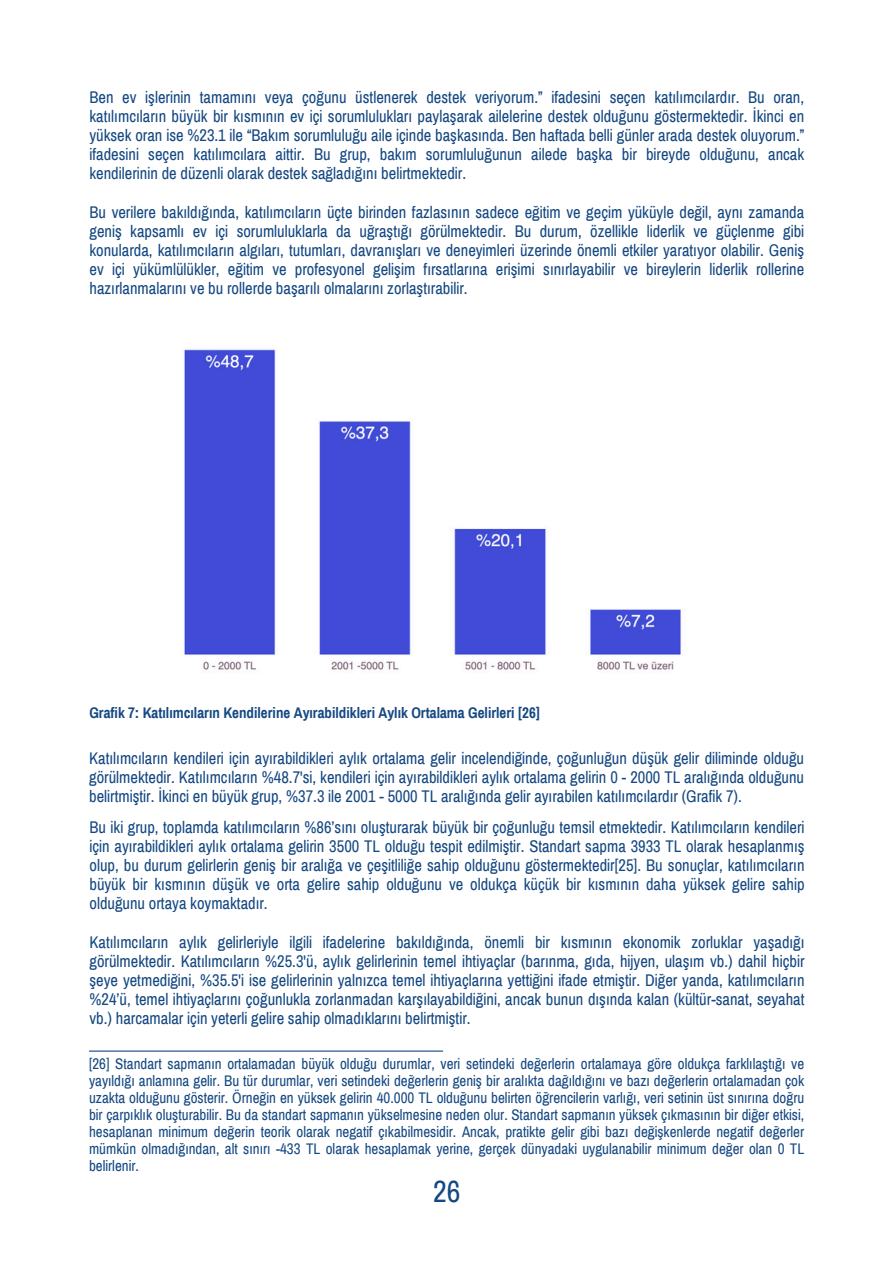
<style>
.page{position:relative;width:893px;height:1264px;background:#fff}
.page>*{position:absolute;margin:0;border:0;box-sizing:border-box;transform-origin:0 0}
.t1{font:30px "Archivo Narrow";color:#154882}
.t2{font:16.5px/19.2px "Archivo Narrow";color:#154882;text-align:justify}
.t3{font:15px/16.8px "Archivo Narrow";color:#154882;text-align:justify}
.t4{font:700 15px "Archivo Narrow";color:#154882}
</style>
<div class="page">
<img style="left:184px;top:348px;width:497px;height:322px">
<hr style="left:89px;top:1050px;width:354px;height:1px;background:#154882">
<p class="t2" style="left:89px;top:88px;width:716px">Ben ev işlerinin tamamını veya çoğunu üstlenerek destek veriyorum.” ifadesini seçen katılımcılardır. Bu oran, katılımcıların büyük bir kısmının ev içi sorumlulukları paylaşarak ailelerine destek olduğunu göstermektedir. İkinci en yüksek oran ise %23.1 ile “Bakım sorumluluğu aile içinde başkasında. Ben haftada belli günler arada destek oluyorum.” ifadesini seçen katılımcılara aittir. Bu grup, bakım sorumluluğunun ailede başka bir bireyde olduğunu, ancak kendilerinin de düzenli olarak destek sağladığını belirtmektedir.</p>
<p class="t2" style="left:89px;top:202px;width:716px">Bu verilere bakıldığında, katılımcıların üçte birinden fazlasının sadece eğitim ve geçim yüküyle değil, aynı zamanda geniş kapsamlı ev içi sorumluluklarla da uğraştığı görülmektedir. Bu durum, özellikle liderlik ve güçlenme gibi konularda, katılımcıların algıları, tutumları, davranışları ve deneyimleri üzerinde önemli etkiler yaratıyor olabilir. Geniş ev içi yükümlülükler, eğitim ve profesyonel gelişim fırsatlarına erişimi sınırlayabilir ve bireylerin liderlik rollerine hazırlanmalarını ve bu rollerde başarılı olmalarını zorlaştırabilir.</p>
<h1 class="t4" style="left:89px;top:705px;width:452px">Grafik 7: Katılımcıların Kendilerine Ayırabildikleri Aylık Ortalama Gelirleri [26]</h1>
<p class="t2" style="left:89px;top:749px;width:716px">Katılımcıların kendileri için ayırabildikleri aylık ortalama gelir incelendiğinde, çoğunluğun düşük gelir diliminde olduğu görülmektedir. Katılımcıların %48.7'si, kendileri için ayırabildikleri aylık ortalama gelirin 0 - 2000 TL aralığında olduğunu belirtmiştir. İkinci en büyük grup, %37.3 ile 2001 - 5000 TL aralığında gelir ayırabilen katılımcılardır (Grafik 7).</p>
<p class="t2" style="left:89px;top:817px;width:716px">Bu iki grup, toplamda katılımcıların %86’sını oluşturarak büyük bir çoğunluğu temsil etmektedir. Katılımcıların kendileri için ayırabildikleri aylık ortalama gelirin 3500 TL olduğu tespit edilmiştir. Standart sapma 3933 TL olarak hesaplanmış olup, bu durum gelirlerin geniş bir aralığa ve çeşitliliğe sahip olduğunu göstermektedir[25]. Bu sonuçlar, katılımcıların büyük bir kısmının düşük ve orta gelire sahip olduğunu ve oldukça küçük bir kısmının daha yüksek gelire sahip olduğunu ortaya koymaktadır.</p>
<p class="t2" style="left:89px;top:932px;width:716px">Katılımcıların aylık gelirleriyle ilgili ifadelerine bakıldığında, önemli bir kısmının ekonomik zorluklar yaşadığı görülmektedir. Katılımcıların %25.3'ü, aylık gelirlerinin temel ihtiyaçlar (barınma, gıda, hijyen, ulaşım vb.) dahil hiçbir şeye yetmediğini, %35.5'i ise gelirlerinin yalnızca temel ihtiyaçlarına yettiğini ifade etmiştir. Diğer yanda, katılımcıların %24’ü, temel ihtiyaçlarını çoğunlukla zorlanmadan karşılayabildiğini, ancak bunun dışında kalan (kültür-sanat, seyahat vb.) harcamalar için yeterli gelire sahip olmadıklarını belirtmiştir.</p>
<p class="t3" style="left:89px;top:1056px;width:716px">[26] Standart sapmanın ortalamadan büyük olduğu durumlar, veri setindeki değerlerin ortalamaya göre oldukça farklılaştığı ve yayıldığı anlamına gelir. Bu tür durumlar, veri setindeki değerlerin geniş bir aralıkta dağıldığını ve bazı değerlerin ortalamadan çok uzakta olduğunu gösterir. Örneğin en yüksek gelirin 40.000 TL olduğunu belirten öğrencilerin varlığı, veri setinin üst sınırına doğru bir çarpıklık oluşturabilir. Bu da standart sapmanın yükselmesine neden olur. Standart sapmanın yüksek çıkmasının bir diğer etkisi, hesaplanan minimum değerin teorik olarak negatif çıkabilmesidir. Ancak, pratikte gelir gibi bazı değişkenlerde negatif değerler mümkün olmadığından, alt sınırı -433 TL olarak hesaplamak yerine, gerçek dünyadaki uygulanabilir minimum değer olan 0 TL belirlenir.</p>
<p class="t1" style="left:433px;top:1175px;width:29px">26</p>
</div>
